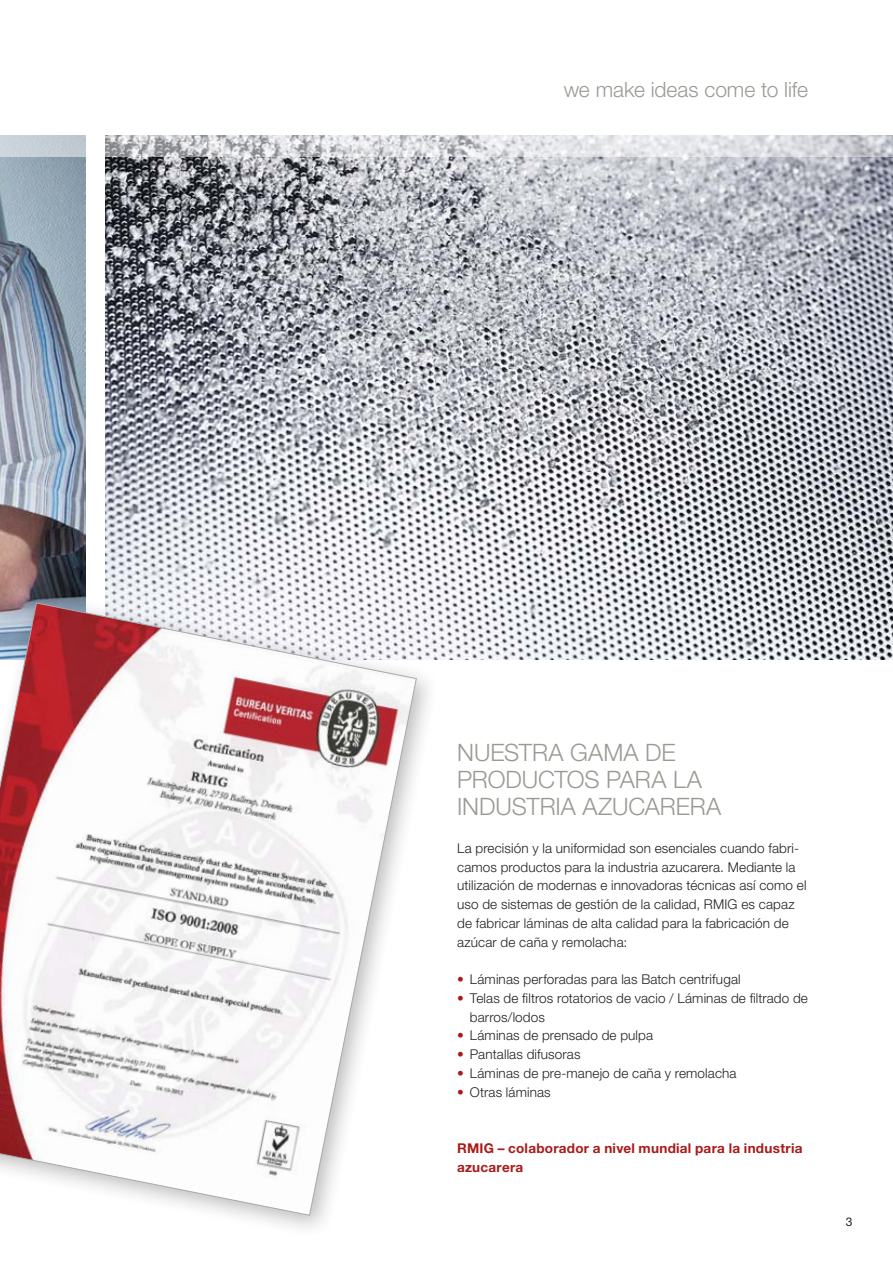
<style>
.page{position:relative;width:893px;height:1263px;background:#fff}
.page>*{position:absolute;margin:0;border:0;box-sizing:border-box;transform-origin:0 0}
.t1{font:300 24px/27px "Helvetica Neue LT Std";letter-spacing:-.005em;color:#979c93}
.t2{font:300 21px "Helvetica Neue LT Std";color:#979c93}
.t3{font:300 13.5px/18.8px "Helvetica Neue LT Std";letter-spacing:.01em;color:#231f20}
.t4{font:700 13.5px/18.8px "Helvetica Neue LT Std";letter-spacing:.02em;color:#a91a19}
.t5{font:12px "Helvetica Neue LT Std";color:#231f20}
.s1{color:#a91a19}
</style>
<div class="page">
<img style="left:0;top:157px;width:85px;height:435px">
<img style="left:105px;top:157px;width:788px;height:502px">
<svg style="left:0;top:136px;width:893px;height:21px;background:#d4d6da"></svg>
<div style="left:0;top:592px;width:440px;height:647px;background:#231f20;opacity:.3"></div>
<svg style="left:0;top:602px;width:417px;height:614px"></svg>
<h2 class="t2" style="left:564px;top:77px;width:246px">we make ideas come to life</h2>
<h1 class="t1" style="left:457px;top:739px;width:266px">NUESTRA GAMA DE<br>PRODUCTOS PARA LA<br>INDUSTRIA AZUCARERA</h1>
<p class="t3" style="left:457px;top:838px;width:351px">La precisión y la uniformidad son esenciales cuando fabri&shy;camos productos para la industria azucarera. Mediante la utilización de modernas e innovadoras técnicas así como el uso de sistemas de gestión de la calidad, RMIG es capaz de fabricar láminas de alta calidad para la fabricación de azúcar de caña y remolacha:</p>
<p class="t3" style="left:457px;top:970px;width:285px"><span class="s1">•</span> Láminas perforadas para las Batch centrifugal</p>
<p class="t3" style="left:470px;top:988px;width:339px;text-indent:-13px"><span class="s1">•</span> Telas de filtros rotatorios de vacio / Láminas de filtrado de barros/lodos</p>
<p class="t3" style="left:457px;top:1026px;width:197px"><span class="s1">•</span> Láminas de prensado de pulpa</p>
<p class="t3" style="left:457px;top:1045px;width:125px"><span class="s1">•</span> Pantallas difusoras</p>
<p class="t3" style="left:457px;top:1063px;width:281px"><span class="s1">•</span> Láminas de pre-manejo de caña y remolacha</p>
<p class="t3" style="left:457px;top:1082px;width:95px"><span class="s1">•</span> Otras láminas</p>
<p class="t4" style="left:457px;top:1138px;width:347px">RMIG – colaborador a nivel mundial para la industria azucarera</p>
<p class="t5" style="left:846px;top:1214px;width:8px">3</p>
</div>
